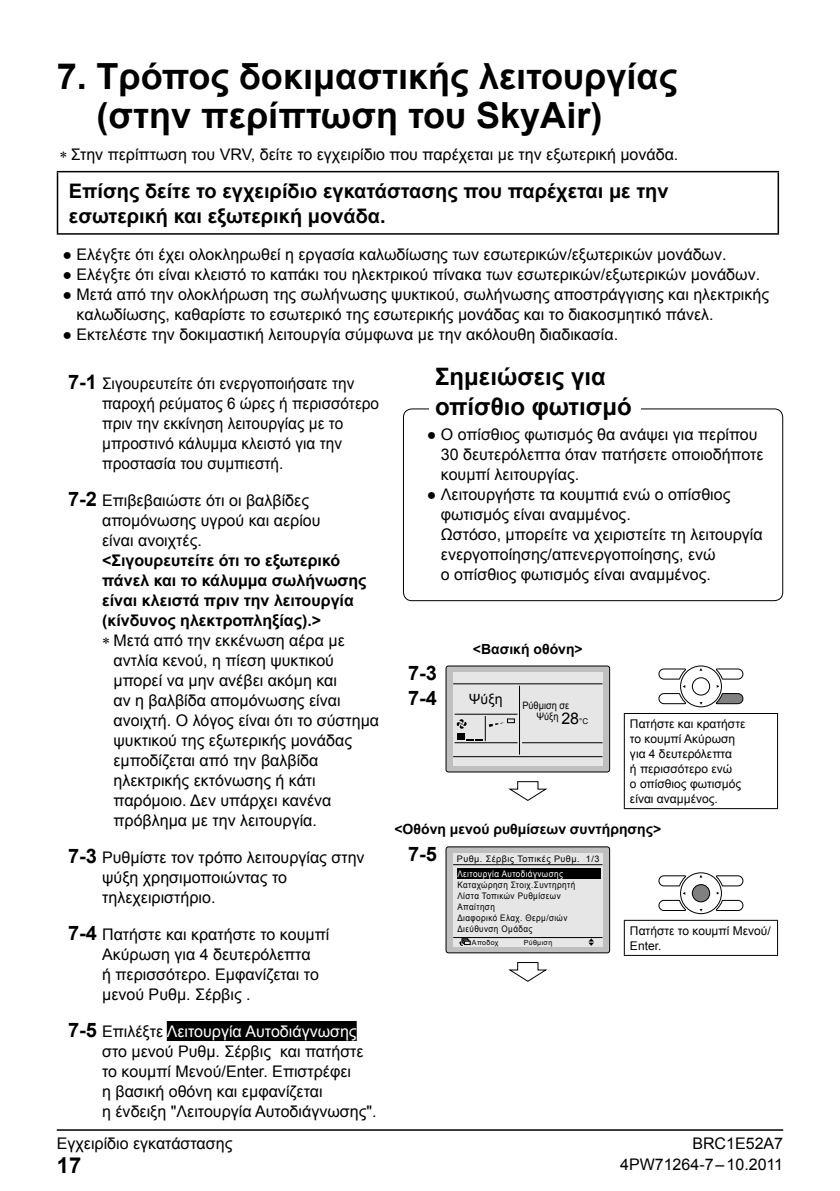
<style>
.page{position:relative;width:840px;height:1191px;background:#fff}
.page>*{position:absolute;margin:0;border:0;box-sizing:border-box;transform-origin:0 0}
.t1{font:700 36px/39.6px "Arial";color:#000}
.t2{font:700 24px/30px "Arial";color:#000}
.t3{font:700 22px "Arial";color:#000}
.t4{font:700 20px/25px "Arial";color:#000}
.t5{font:16px/20px "Arial";color:#000}
.t6{font:16px/20px "Arial";color:#000;scale:.96 1}
.t7{font:700 16px/20px "Arial";color:#000}
.t8{font:700 14px "Arial";color:#000}
.t9{font:14px "Arial";color:#000}
.t10{font:12px/15px "Arial";color:#000}
.t11{font:10.2px/11.2px "Arial";color:#000;scale:.9 1}
.t12{font:9px/11px "Arial";letter-spacing:.05em;color:#000;scale:.9 1}
.t13{font:9px "Arial";letter-spacing:.05em;color:#000}
.t14{font:9px "Arial";letter-spacing:.05em;color:#fff;scale:.9 1}
.t15{font:7px "Arial";letter-spacing:.05em;color:#000}
.s1{font-weight:700;font-size:20px}
.s2{color:#fff}
.s3{font-size:16px}
</style>
<div class="page">
<hr style="left:57px;top:1129px;width:725px;height:1px;background:#000">
<div style="left:167px;top:1021px;width:189px;height:20px;background:#000"></div>
<hr style="left:57px;top:171px;width:721px;height:1px;background:#000">
<hr style="left:57px;top:172px;width:1px;height:61px;background:#000">
<hr style="left:777px;top:172px;width:1px;height:61px;background:#000">
<hr style="left:57px;top:233px;width:721px;height:2px;background:#000">
<div style="left:403px;top:408px;width:379px;height:193px;border:1px solid #000;border-radius:9px"></div>
<div style="left:429px;top:362px;width:212px;height:64px;background:#fff"></div>
<div style="left:446px;top:666px;width:163px;height:106px;background:#bfbfbf;border-radius:2px"></div>
<div style="left:445px;top:665px;width:164px;height:107px;border:1px solid #000;border-radius:2px"></div>
<div style="left:453px;top:672px;width:149px;height:93px;background:#e6e6e6"></div>
<hr style="left:453px;top:683px;width:149px;height:1px;background:#000">
<hr style="left:454px;top:742px;width:63px;height:1px;background:#000">
<hr style="left:521px;top:742px;width:81px;height:1px;background:#000">
<hr style="left:454px;top:714px;width:63px;height:1px;background:#000">
<hr style="left:518px;top:685px;width:1px;height:69px;background:#000">
<hr style="left:453px;top:756px;width:149px;height:1px;background:#000">
<svg style="left:456px;top:716px;width:58px;height:25px"></svg>
<svg style="left:508px;top:781px;width:40px;height:20px"></svg>
<div style="left:679px;top:665px;width:42px;height:42px;border:1px solid #000;border-radius:50%"></div>
<svg style="left:658px;top:666px;width:85px;height:41px"></svg>
<hr style="left:623px;top:713px;width:154px;height:1px;background:#000">
<hr style="left:623px;top:714px;width:1px;height:94px;background:#000">
<hr style="left:776px;top:714px;width:1px;height:94px;background:#000">
<hr style="left:623px;top:808px;width:154px;height:1px;background:#000">
<div style="left:446px;top:847px;width:163px;height:106px;background:#bfbfbf;border-radius:2px"></div>
<div style="left:445px;top:846px;width:164px;height:107px;border:1px solid #000;border-radius:2px"></div>
<div style="left:453px;top:853px;width:149px;height:93px;background:#e6e6e6"></div>
<hr style="left:453px;top:864px;width:149px;height:1px;background:#000">
<hr style="left:453px;top:937px;width:149px;height:1px;background:#000">
<svg style="left:459px;top:938px;width:11px;height:7px"></svg>
<svg style="left:588px;top:938px;width:5px;height:7px"></svg>
<div style="left:456px;top:868px;width:144px;height:11px;background:#000"></div>
<svg style="left:508px;top:962px;width:40px;height:20px"></svg>
<div style="left:679px;top:872px;width:42px;height:42px;border:1px solid #000;border-radius:50%"></div>
<svg style="left:658px;top:873px;width:85px;height:40px"></svg>
<hr style="left:623px;top:919px;width:154px;height:1px;background:#000">
<hr style="left:623px;top:920px;width:1px;height:35px;background:#000">
<hr style="left:776px;top:920px;width:1px;height:35px;background:#000">
<hr style="left:623px;top:955px;width:154px;height:1px;background:#000">
<h1 class="t1" style="left:96px;top:57px;width:582px;text-indent:-40px">7. Τρόπος δοκιμαστικής λειτουργίας (στην περίπτωση του SkyAir)</h1>
<p class="t5" style="left:71px;top:144px;width:608px">Στην περίπτωση του VRV, δείτε το εγχειρίδιο που παρέχεται με την εξωτερική μονάδα.</p>
<p class="t4" style="left:69px;top:179px;width:601px">Επίσης δείτε το εγχειρίδιο εγκατάστασης που παρέχεται με την εσωτερική και εξωτερική μονάδα.</p>
<p class="t5" style="left:62px;top:245px;width:665px">● Ελέγξτε ότι έχει ολοκληρωθεί η εργασία καλωδίωσης των εσωτερικών/εξωτερικών μονάδων.</p>
<p class="t5" style="left:62px;top:265px;width:699px">● Ελέγξτε ότι είναι κλειστό το καπάκι του ηλεκτρικού πίνακα των εσωτερικών/εξωτερικών μονάδων.</p>
<p class="t5" style="left:77px;top:285px;width:693px;text-indent:-14px">● Μετά από την ολοκλήρωση της σωλήνωσης ψυκτικού, σωλήνωσης αποστράγγισης και ηλεκτρικής καλωδίωσης, καθαρίστε το εσωτερικό της εσωτερικής μονάδας και το διακοσμητικό πάνελ.</p>
<p class="t5" style="left:62px;top:325px;width:557px">● Εκτελέστε την δοκιμαστική λειτουργία σύμφωνα με την ακόλουθη διαδικασία.</p>
<p class="t6" style="left:102px;top:373px;width:290px;text-indent:-34px"><span class="s1">7-1</span> Σιγουρευτείτε ότι ενεργοποιήσατε την παροχή ρεύματος 6 ώρες ή περισσότερο πριν την εκκίνηση λειτουργίας με το μπροστινό κάλυμμα κλειστό για την προστασία του συμπιεστή.</p>
<p class="t5" style="left:102px;top:490px;width:220px;text-indent:-34px"><span class="s1">7-2</span> Επιβεβαιώστε ότι οι βαλβίδες απομόνωσης υγρού και αερίου είναι ανοιχτές.</p>
<p class="t7" style="left:102px;top:551px;width:266px">&lt;Σιγουρευτείτε ότι το εξωτερικό πάνελ και το κάλυμμα σωλήνωσης είναι κλειστά πριν την λειτουργία (κίνδυνος ηλεκτροπληξίας).&gt;</p>
<p class="t5" style="left:113px;top:630px;width:267px">Μετά από την εκκένωση αέρα με αντλία κενού, η πίεση ψυκτικού μπορεί να μην ανέβει ακόμη και<br>αν η βαλβίδα απομόνωσης είναι ανοιχτή. Ο λόγος είναι ότι το σύστημα ψυκτικού της εξωτερικής μονάδας εμποδίζεται από την βαλβίδα ηλεκτρικής εκτόνωσης ή κάτι παρόμοιο. Δεν υπάρχει κανένα πρόβλημα με την λειτουργία.</p>
<p class="t5" style="left:102px;top:847px;width:264px;text-indent:-34px"><span class="s1">7-3</span> Ρυθμίστε τον τρόπο λειτουργίας στην ψύξη χρησιμοποιώντας το τηλεχειριστήριο.</p>
<p class="t5" style="left:102px;top:924px;width:228px;text-indent:-34px"><span class="s1">7-4</span> Πατήστε και κρατήστε το κουμπί<br>Ακύρωση για 4 δευτερόλεπτα<br>ή περισσότερο. Εμφανίζεται το μενού Ρυθμ. Σέρβις .</p>
<p class="t5" style="left:102px;top:1021px;width:276px;text-indent:-34px"><span class="s1">7-5</span> Επιλέξτε <span class="s2">Λειτουργία Αυτοδιάγνωσης </span>στο μενού Ρυθμ. Σέρβις και πατήστε το κουμπί Μενού/Enter. Επιστρέφει<br>η βασική οθόνη και εμφανίζεται<br>η ένδειξη "Λειτουργία Αυτοδιάγνωσης".</p>
<h2 class="t2" style="left:435px;top:362px;width:198px">Σημειώσεις για οπίσθιο φωτισμό</h2>
<p class="t5" style="left:440px;top:424px;width:324px;text-indent:-14px">● Ο οπίσθιος φωτισμός θα ανάψει για περίπου<br>30 δευτερόλεπτα όταν πατήσετε οποιοδήποτε κουμπί λειτουργίας.</p>
<p class="t5" style="left:440px;top:484px;width:323px;text-indent:-14px">● Λειτουργήστε τα κουμπιά ενώ ο οπίσθιος φωτισμός είναι αναμμένος.<br>Ωστόσο, μπορείτε να χειριστείτε τη λειτουργία ενεργοποίησης/απενεργοποίησης, ενώ<br>ο οπίσθιος φωτισμός είναι αναμμένος.</p>
<p class="t8" style="left:472px;top:640px;width:111px">&lt;Βασική οθόνη&gt;</p>
<p class="t4" style="left:408px;top:661px;width:30px">7-3<br>7-4</p>
<p class="t9" style="left:468px;top:690px;width:35px">Ψύξη</p>
<p class="t11" style="left:536px;top:699px;width:59px;text-indent:-14px">Ρύθμιση σε<br>Ψύξη <span class="s3">28</span><sub>°C</sub></p>
<p class="t10" style="left:629px;top:716px;width:117px">Πατήστε και κρατήστε το κουμπί Ακύρωση για 4 δευτερόλεπτα<br>ή περισσότερο ενώ<br>ο οπίσθιος φωτισμός είναι αναμμένος.</p>
<p class="t8" style="left:394px;top:819px;width:268px">&lt;Οθόνη μενού ρυθμίσεων συντήρησης&gt;</p>
<p class="t4" style="left:408px;top:842px;width:30px">7-5</p>
<p class="t13" style="left:456px;top:853px;width:144px">Ρυθμ. Σέρβις Τοπικές Ρυθμ. 1/3</p>
<p class="t14" style="left:457px;top:867px;width:119px">Λειτουργία Αυτοδιάγνωσης</p>
<p class="t12" style="left:457px;top:879px;width:132px">Καταχώρηση Στοιχ.Συντηρητή<br>Λίστα Τοπικών Ρυθμίσεων<br>Απαίτηση<br>Διαφορικό Ελαχ. Θερμ/σιών<br>Διεύθυνση Ομάδας</p>
<p class="t10" style="left:629px;top:923px;width:142px">Πατήστε το κουμπί Μενού/<br>Enter.</p>
<p class="t15" style="left:471px;top:937px;width:28px">Αποδοχ</p>
<p class="t15" style="left:523px;top:937px;width:30px">Ρύθμιση</p>
<p class="t5" style="left:57px;top:1134px;width:177px">Εγχειρίδιο εγκατάστασης</p>
<p class="t5" style="left:692px;top:1134px;width:92px">BRC1E52A7</p>
<h3 class="t3" style="left:57px;top:1150px;width:26px">17</h3>
<p class="t5" style="left:619px;top:1155px;width:164px">4PW71264-7–10.2011</p>
</div>
